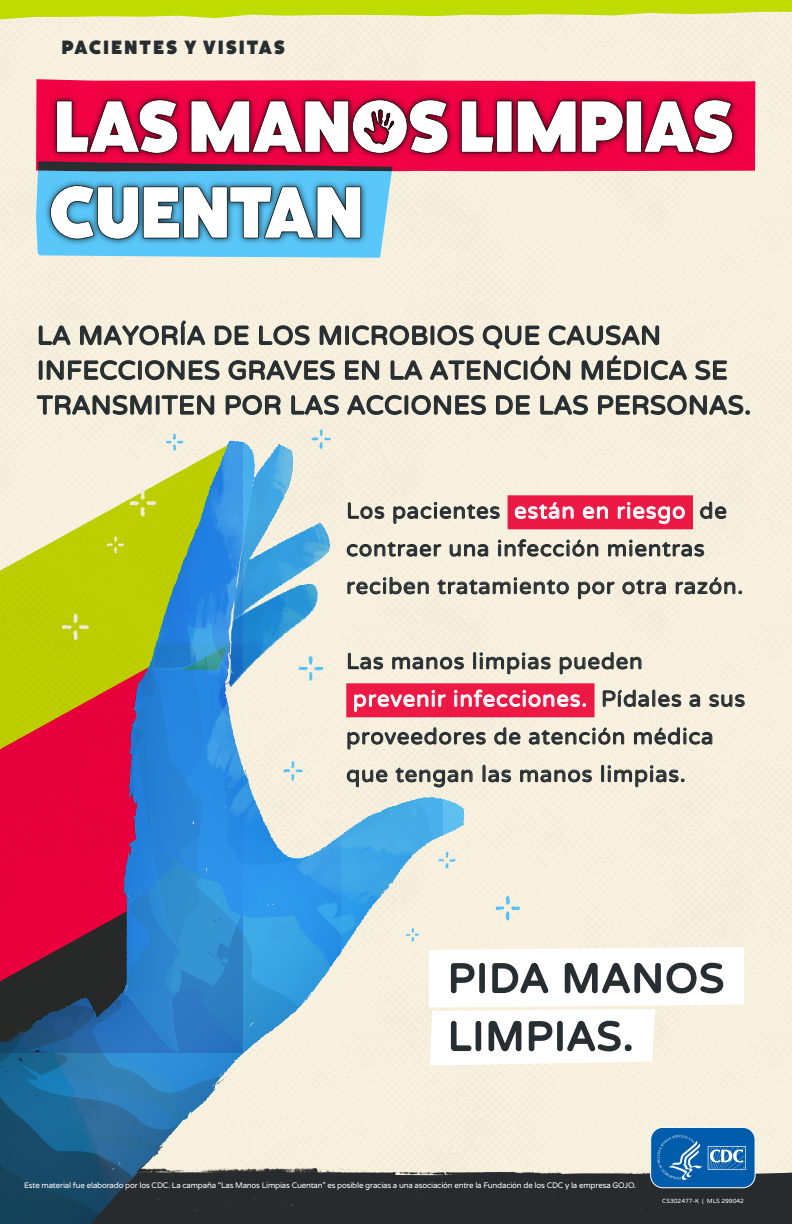
<style>
.page{position:relative;width:792px;height:1224px;background:#fff}
.page>*{position:absolute;margin:0;border:0;box-sizing:border-box;transform-origin:0 0}
.t1{font:40px/58px "Varela Round";letter-spacing:.04em;color:#272e32}
.t2{font:25.7px/34.8px "Varela Round";letter-spacing:.025em;color:#272e32}
.t3{font:22px/37.6px "Varela Round";letter-spacing:.04em;color:#272e32}
.t4{font:22px "Varela Round";letter-spacing:.04em;color:#fff}
.t5{font:19.4px "Fat Frank";letter-spacing:.13em;color:#272e32}
.t6{font:8px "Varela Round";letter-spacing:-.025em;color:#fff}
.t7{font:6px "Varela Round";color:#fff}
.s1{color:#fff}
.s2{color:#272e32}
</style>
<div class="page">
<div style="left:0;top:19px;width:792px;height:1154px;background:#f8f1df"></div>
<svg style="left:0;top:0;width:792px;height:19px;background:#c9df2c"></svg>
<img style="left:395px;top:1164px;width:395px;height:9px">
<img style="left:241px;top:1164px;width:154px;height:9px">
<div style="left:241px;top:1173px;width:551px;height:51px;background:#272b2d"></div>
<svg style="left:0;top:730px;width:241px;height:494px;background:#417ca9"></svg>
<svg style="left:0;top:444px;width:230px;height:330px;background:#c5d46c"></svg>
<svg style="left:0;top:629px;width:218px;height:369px;background:#88556c"></svg>
<img style="left:189px;top:475px;width:15px;height:72px">
<svg style="left:0;top:1025px;width:34px;height:64px;background:#195478"></svg>
<svg style="left:10px;top:1140px;width:156px;height:84px;background:#224a62"></svg>
<svg style="left:107px;top:536px;width:17px;height:18px"></svg>
<svg style="left:406px;top:928px;width:13px;height:14px"></svg>
<svg style="left:62px;top:614px;width:27px;height:26px"></svg>
<svg style="left:130px;top:490px;width:26px;height:27px"></svg>
<svg style="left:166px;top:434px;width:17px;height:17px"></svg>
<svg style="left:283px;top:761px;width:20px;height:20px"></svg>
<svg style="left:438px;top:852px;width:18px;height:17px"></svg>
<svg style="left:496px;top:896px;width:24px;height:24px"></svg>
<svg style="left:204px;top:429px;width:127px;height:277px;background:#8abdda"></svg>
<svg style="left:37px;top:320px;width:651px;height:61px;background:#c7c3b6"></svg>
<svg style="left:694px;top:359px;width:34px;height:22px"></svg>
<svg style="left:35px;top:391px;width:180px;height:25px;background:#b7b4a9"></svg>
<svg style="left:224px;top:394px;width:58px;height:22px"></svg>
<svg style="left:290px;top:394px;width:50px;height:22px"></svg>
<svg style="left:346px;top:394px;width:141px;height:22px;background:#b0aea3"></svg>
<svg style="left:495px;top:394px;width:36px;height:22px"></svg>
<svg style="left:539px;top:394px;width:50px;height:22px"></svg>
<svg style="left:597px;top:394px;width:154px;height:22px;background:#aeaca1"></svg>
<div style="left:508px;top:495px;width:185px;height:34px;background:#ec1944"></div>
<div style="left:346px;top:683px;width:249px;height:34px;background:#ec1944"></div>
<svg style="left:347px;top:502px;width:38px;height:18px"></svg>
<svg style="left:393px;top:501px;width:107px;height:24px;background:#ccc8ba"></svg>
<svg style="left:514px;top:502px;width:60px;height:17px"></svg>
<svg style="left:582px;top:506px;width:26px;height:13px"></svg>
<svg style="left:617px;top:502px;width:68px;height:23px"></svg>
<svg style="left:700px;top:501px;width:27px;height:19px"></svg>
<svg style="left:346px;top:541px;width:96px;height:16px;background:#bdbaae"></svg>
<svg style="left:449px;top:543px;width:40px;height:14px"></svg>
<svg style="left:497px;top:539px;width:102px;height:18px;background:#c0bdb1"></svg>
<svg style="left:607px;top:539px;width:98px;height:18px;background:#c0bdb0"></svg>
<svg style="left:347px;top:576px;width:83px;height:19px;background:#c2bfb2"></svg>
<svg style="left:437px;top:576px;width:132px;height:19px;background:#c3c0b3"></svg>
<svg style="left:577px;top:581px;width:39px;height:19px"></svg>
<svg style="left:622px;top:579px;width:45px;height:16px"></svg>
<svg style="left:675px;top:577px;width:68px;height:18px"></svg>
<svg style="left:347px;top:652px;width:37px;height:18px"></svg>
<svg style="left:391px;top:656px;width:73px;height:14px"></svg>
<svg style="left:472px;top:651px;width:79px;height:24px;background:#cbc6b9"></svg>
<svg style="left:559px;top:651px;width:83px;height:24px;background:#ccc7ba"></svg>
<svg style="left:354px;top:690px;width:92px;height:22px"></svg>
<svg style="left:454px;top:689px;width:132px;height:18px"></svg>
<svg style="left:602px;top:689px;width:80px;height:19px;background:#bebbaf"></svg>
<svg style="left:689px;top:694px;width:12px;height:14px"></svg>
<svg style="left:709px;top:694px;width:36px;height:14px"></svg>
<svg style="left:347px;top:726px;width:139px;height:24px;background:#ccc8ba"></svg>
<svg style="left:494px;top:726px;width:27px;height:19px"></svg>
<svg style="left:528px;top:727px;width:97px;height:18px;background:#c1bdb1"></svg>
<svg style="left:633px;top:726px;width:80px;height:19px;background:#bfbcb0"></svg>
<svg style="left:346px;top:769px;width:42px;height:19px"></svg>
<svg style="left:395px;top:767px;width:78px;height:21px;background:#c3c0b3"></svg>
<svg style="left:482px;top:764px;width:30px;height:19px"></svg>
<svg style="left:519px;top:769px;width:73px;height:14px"></svg>
<svg style="left:600px;top:764px;width:85px;height:24px;background:#cdc8bb"></svg>
<svg style="left:429px;top:947px;width:315px;height:119px"></svg>
<svg style="left:650px;top:1126px;width:106px;height:63px;background:#2d76b5"></svg>
<svg style="left:36px;top:79px;width:719px;height:92px;background:#f21653"></svg>
<img style="left:48px;top:91px;width:694px;height:71px">
<svg style="left:56px;top:100px;width:122px;height:54px"></svg>
<svg style="left:191px;top:100px;width:257px;height:54px"></svg>
<svg style="left:461px;top:100px;width:272px;height:54px"></svg>
<svg style="left:36px;top:161px;width:356px;height:97px"></svg>
<p class="t5" style="left:62px;top:37px;width:224px">PACIENTES Y VISITAS</p>
<p class="t2" style="left:37px;top:319px;width:716px">LA MAYORÍA DE LOS MICROBIOS QUE CAUSAN<br>INFECCIONES GRAVES EN LA ATENCIÓN MÉDICA SE<br>TRANSMITEN POR LAS ACCIONES DE LAS PERSONAS.</p>
<p class="t3" style="left:346px;top:493px;width:398px">Los pacientes <span class="s1">están en riesgo</span> de contraer una infección mientras reciben tratamiento por otra razón.</p>
<p class="t3" style="left:346px;top:643px;width:298px">Las manos limpias pueden</p>
<p class="t4" style="left:353px;top:686px;width:394px">prevenir infecciones. <span class="s2">Pídales a sus</span></p>
<p class="t3" style="left:346px;top:718px;width:369px">proveedores de atención médica</p>
<p class="t3" style="left:346px;top:756px;width:341px">que tengan las manos limpias.</p>
<p class="t1" style="left:448px;top:950px;width:277px">PIDA MANOS<br>LIMPIAS.</p>
<p class="t6" style="left:24px;top:1181px;width:614px">Este material fue elaborado por los CDC. La campaña “Las Manos Limpias Cuentan” es posible gracias a una asociación entre la Fundación de los CDC y la empresa GOJO.</p>
<p class="t7" style="left:662px;top:1197px;width:83px">CS302477-K | MLS 299042</p>
</div>
